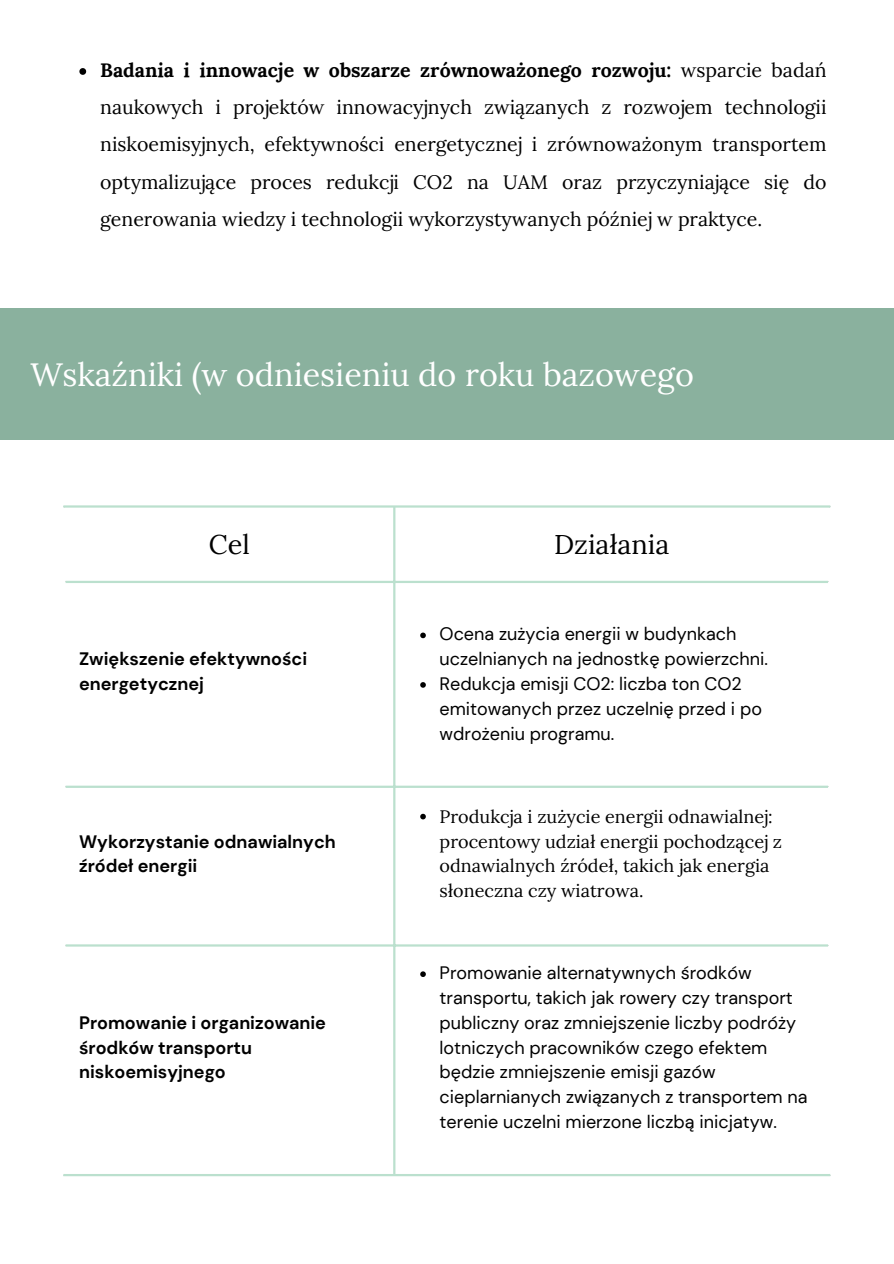
<style>
.page{position:relative;width:894px;height:1264px;background:#fff}
.page>*{position:absolute;margin:0;border:0;box-sizing:border-box;transform-origin:0 0}
.t1{font:32.25px "Lora";color:#fff}
.t2{font:27px "Lora";color:#000}
.t3{font:19.5px/37.2px "Lora";color:#000;text-align:justify}
.t4{font:18px/24.8px "DM Sans";color:#000}
.t5{font:700 18px/24.8px "DM Sans";color:#000}
.t6{font:18px/24.8px "Lora";color:#000}
.s1{font-weight:700}
</style>
<div class="page">
<div style="left:0;top:308px;width:893px;height:132px;background:#8ab19e"></div>
<svg style="left:420px;top:632px;width:5px;height:6px"></svg>
<svg style="left:420px;top:682px;width:5px;height:5px"></svg>
<svg style="left:420px;top:813px;width:5px;height:6px"></svg>
<svg style="left:420px;top:971px;width:5px;height:6px"></svg>
<hr style="left:393px;top:507px;width:2px;height:666px;background:#bbe0ce">
<hr style="left:63px;top:505px;width:767px;height:2px;background:#bbe0ce">
<hr style="left:66px;top:581px;width:761px;height:2px;background:#bbe0ce">
<hr style="left:66px;top:785px;width:761px;height:3px;background:#bbe0ce">
<hr style="left:66px;top:944px;width:761px;height:2px;background:#bbe0ce">
<hr style="left:63px;top:1173px;width:767px;height:3px;background:#bbe0ce">
<svg style="left:79px;top:68px;width:7px;height:7px"></svg>
<p class="t3" style="left:100px;top:51px;width:727px"><span class="s1">Badania i innowacje w obszarze zrównoważonego rozwoju:</span> wsparcie badań naukowych i projektów innowacyjnych związanych z rozwojem technologii niskoemisyjnych, efektywności energetycznej i zrównoważonym transportem optymalizujące proces redukcji CO2 na UAM oraz przyczyniające się do generowania wiedzy i technologii wykorzystywanych później w praktyce.</p>
<p class="t1" style="left:30px;top:353px;width:665px">Wskaźniki (w odniesieniu do roku bazowego</p>
<p class="t2" style="left:209px;top:526px;width:42px">Cel</p>
<h1 class="t2" style="left:554px;top:526px;width:117px">Działania</h1>
<p class="t5" style="left:79px;top:646px;width:229px">Zwiększenie efektywności energetycznej</p>
<p class="t5" style="left:79px;top:829px;width:258px">Wykorzystanie odnawialnych źródeł energii</p>
<p class="t5" style="left:79px;top:1010px;width:248px">Promowanie i organizowanie środków transportu niskoemisyjnego</p>
<p class="t4" style="left:439px;top:622px;width:330px">Ocena zużycia energii w budynkach uczelnianych na jednostkę powierzchni.</p>
<p class="t4" style="left:439px;top:671px;width:324px">Redukcja emisji CO2: liczba ton CO2 emitowanych przez uczelnię przed i po wdrożeniu programu.</p>
<p class="t6" style="left:439px;top:803px;width:344px">Produkcja i zużycie energii odnawialnej: procentowy udział energii pochodzącej z odnawialnych źródeł, takich jak energia słoneczna czy wiatrowa.</p>
<p class="t4" style="left:439px;top:960px;width:369px">Promowanie alternatywnych środków transportu, takich jak rowery czy transport publiczny oraz zmniejszenie liczby podróży lotniczych pracowników czego efektem będzie zmniejszenie emisji gazów cieplarnianych związanych z transportem na terenie uczelni mierzone liczbą inicjatyw.</p>
</div>
